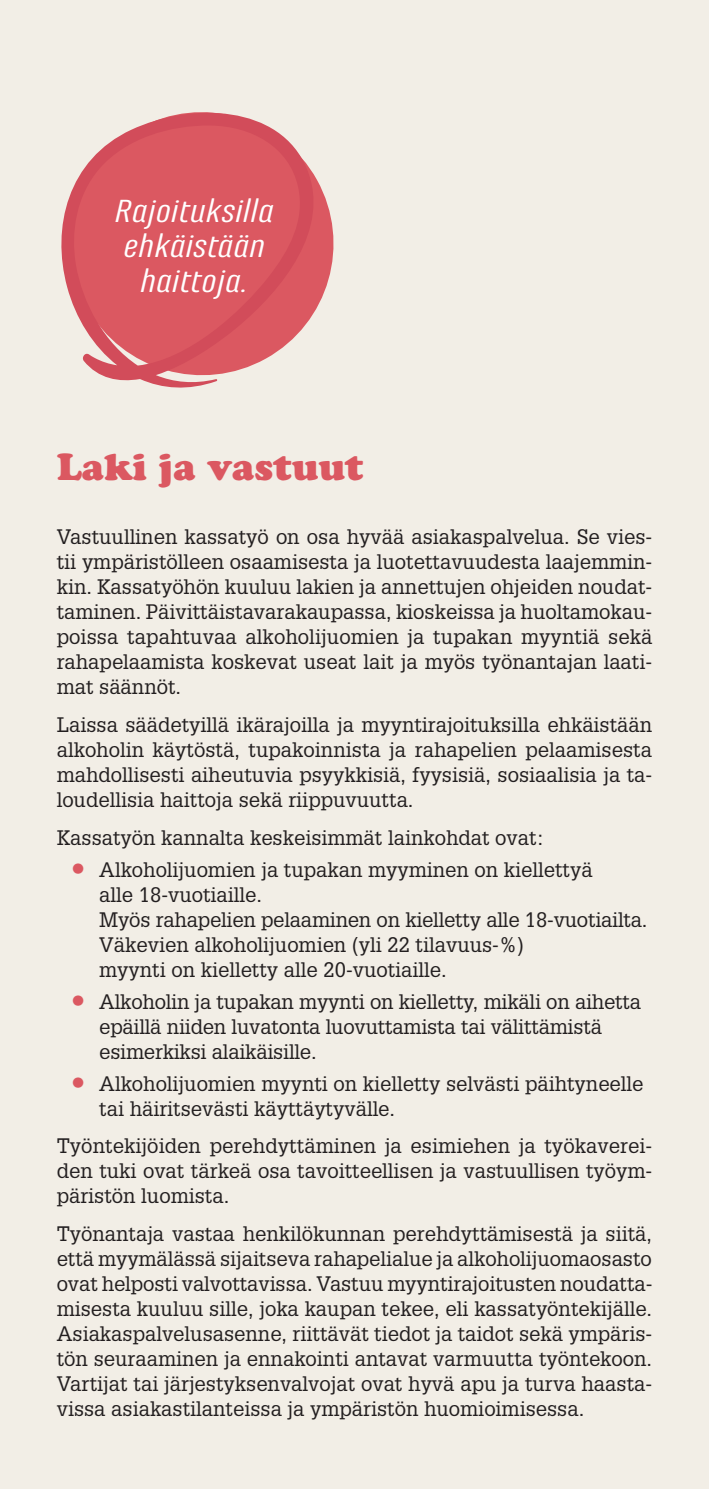
<style>
.page{position:relative;width:709px;height:1489px;background:#fff}
.page>*{position:absolute;margin:0;border:0;box-sizing:border-box;transform-origin:0 0}
.t1{font:37.5px "Cooper Black Std";color:#db5861}
.t2{font:italic 33.5px/35px "Marianina FY";color:#fff;text-align:center;scale:1.19 1}
.t3{font:20.5px/25px "Glypha";color:#231f20;text-align:justify}
.s1{font-family:"The Sans B7";font-weight:700;font-size:35px;color:#db5861}
</style>
<div class="page">
<div style="left:0;top:0;width:709px;height:1488px;background:#f2eee6"></div>
<svg style="left:61px;top:112px;width:270px;height:276px;fill:#db5861"></svg>
<h2 class="t2" style="left:115px;top:193px;width:135px">Rajoituksilla ehkäistään haittoja.</h2>
<h1 class="t1" style="left:57px;top:444px;width:308px">Laki ja vastuut</h1>
<p class="t3" style="left:57px;top:524px;width:597px">Vastuullinen kassatyö on osa hyvää asiakaspalvelua. Se vies&shy;tii ympäristölleen osaamisesta ja luotettavuudesta laajemmin&shy;kin. Kassatyöhön kuuluu lakien ja annettujen ohjeiden noudat&shy;taminen. Päivittäistavarakaupassa, kioskeissa ja huoltamokau&shy;poissa tapahtuvaa alkoholijuomien ja tupakan myyntiä sekä rahapelaamista koskevat useat lait ja myös työnantajan laati&shy;mat säännöt.</p>
<p class="t3" style="left:57px;top:711px;width:597px">Laissa säädetyillä ikärajoilla ja myyntirajoituksilla ehkäistään alkoholin käytöstä, tupakoinnista ja rahapelien pelaamisesta mahdollisesti aiheutuvia psyykkisiä, fyysisiä, sosiaalisia ja ta&shy;loudellisia haittoja sekä riippuvuutta.</p>
<p class="t3" style="left:57px;top:824px;width:489px">Kassatyön kannalta keskeisimmät lainkohdat ovat:</p>
<p class="t3" style="left:99px;top:856px;width:550px;text-align:left;text-indent:-28px"><span class="s1">•</span> Alkoholijuomien ja tupakan myyminen on kiellettyä<br>alle 18-vuotiaille.<br>Myös rahapelien pelaaminen on kielletty alle 18-vuotiailta.<br>Väkevien alkoholijuomien (yli 22 tilavuus-%)<br>myynti on kielletty alle 20-vuotiaille.</p>
<p class="t3" style="left:99px;top:988px;width:543px;text-align:left;text-indent:-28px"><span class="s1">•</span> Alkoholin ja tupakan myynti on kielletty, mikäli on aihetta epäillä niiden luvatonta luovuttamista tai välittämistä esimerkiksi alaikäisille.</p>
<p class="t3" style="left:99px;top:1070px;width:545px;text-indent:-28px"><span class="s1">•</span> Alkoholijuomien myynti on kielletty selvästi päihtyneelle tai häiritsevästi käyttäytyvälle.</p>
<p class="t3" style="left:57px;top:1133px;width:597px">Työntekijöiden perehdyttäminen ja esimiehen ja työkaverei&shy;den tuki ovat tärkeä osa tavoitteellisen ja vastuullisen työym&shy;päristön luomista.</p>
<p class="t3" style="left:57px;top:1220px;width:597px">Työnantaja vastaa henkilökunnan perehdyttämisestä ja siitä, että myymälässä sijaitseva rahapelialue ja alkoholijuomaosasto ovat helposti valvottavissa. Vastuu myyntirajoitusten noudatta&shy;misesta kuuluu sille, joka kaupan tekee, eli kassatyöntekijälle.<br>Asiakaspalvelusasenne, riittävät tiedot ja taidot sekä ympäris&shy;tön seuraaminen ja ennakointi antavat varmuutta työntekoon.<br>Vartijat tai järjestyksenvalvojat ovat hyvä apu ja turva haasta&shy;vissa asiakastilanteissa ja ympäristön huomioimisessa.</p>
</div>
